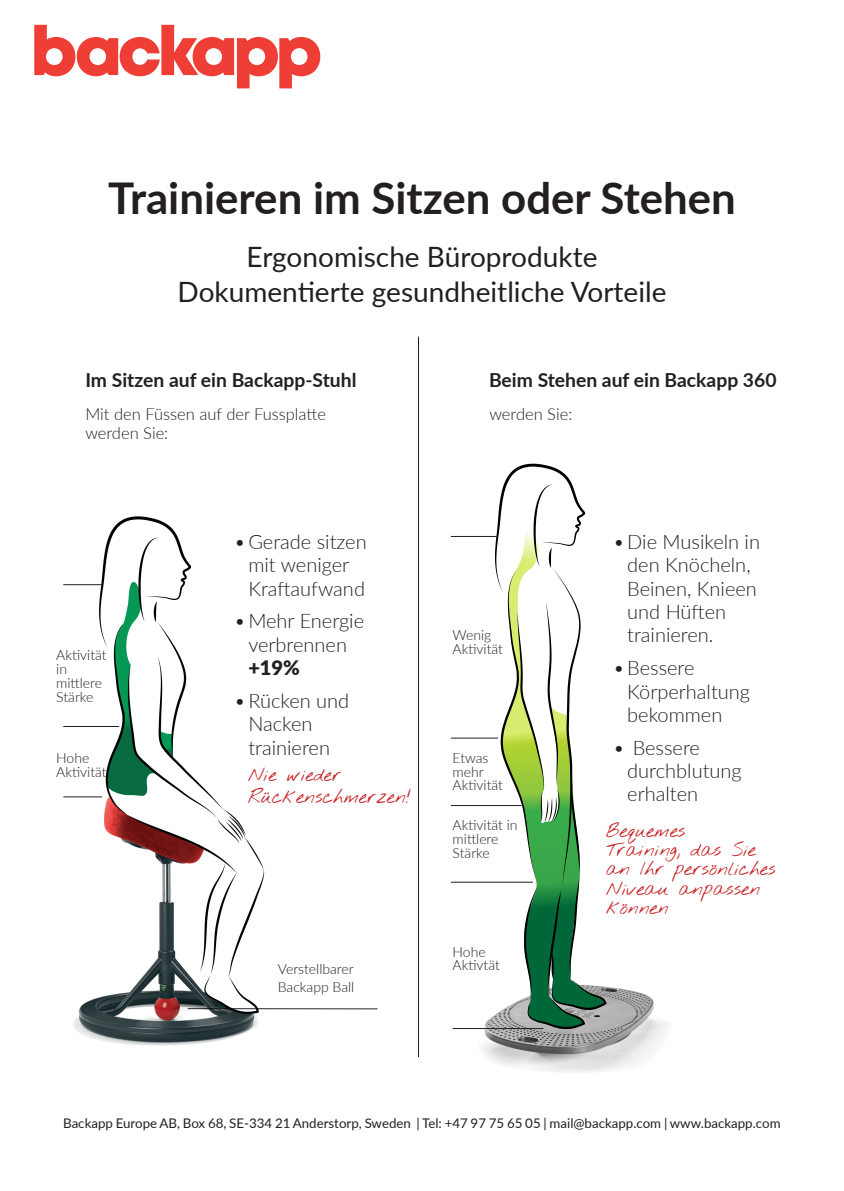
<style>
.page{position:relative;width:844px;height:1191px;background:#fff}
.page>*{position:absolute;margin:0;border:0;box-sizing:border-box;transform-origin:0 0}
.t1{font:700 43.75px "Lato";color:#231f20}
.t2{font:28px/35px "Lato";color:#231f20;text-align:center}
.t3{font:300 19.95px/23.3px "Lato";color:#231f20}
.t4{font:19.25px/19.2px "Nothing You Could Do";color:#c82426}
.t5{font:700 19.25px "Lato";color:#231f20}
.t6{font:300 16.45px/19.2px "Lato";color:#231f20}
.t7{font:300 14px/13.8px "Lato";color:#231f20}
.t8{font:13.3px "Lato";color:#231f20}
.s1{font-weight:900}
</style>
<div class="page">
<img style="left:63px;top:516px;width:243px;height:530px">
<img style="left:453px;top:986px;width:215px;height:86px">
<svg style="left:495px;top:463px;width:111px;height:566px"></svg>
<hr style="left:452px;top:1028px;width:91px;height:1px;background:#231f20">
<hr style="left:450px;top:882px;width:82px;height:1px;background:#231f20">
<hr style="left:450px;top:805px;width:71px;height:1px;background:#231f20">
<hr style="left:450px;top:738px;width:48px;height:1px;background:#231f20">
<hr style="left:63px;top:584px;width:39px;height:1px;background:#231f20">
<hr style="left:63px;top:726px;width:56px;height:1px;background:#231f20">
<hr style="left:63px;top:796px;width:39px;height:1px;background:#231f20">
<hr style="left:418px;top:337px;width:1px;height:720px;background:#231f20">
<hr style="left:450px;top:536px;width:48px;height:1px;background:#231f20">
<svg style="left:34px;top:25px;width:286px;height:63px"></svg>
<hr style="left:188px;top:1008px;width:189px;height:1px;background:#060709">
<p class="t1" style="left:108px;top:166px;width:629px">Trainieren im Sitzen oder Stehen</p>
<p class="t2" style="left:177px;top:238px;width:490px">Ergonomische Büroprodukte<br>Dokumentierte gesundheitliche Vorteile</p>
<p class="t5" style="left:85px;top:366px;width:272px">Im Sitzen auf ein Backapp-Stuhl</p>
<p class="t5" style="left:489px;top:366px;width:289px">Beim Stehen auf ein Backapp 360</p>
<p class="t6" style="left:85px;top:404px;width:242px">Mit den Füssen auf der Fussplatte werden Sie:</p>
<p class="t6" style="left:489px;top:404px;width:84px">werden Sie:</p>
<p class="t7" style="left:56px;top:648px;width:52px">Aktivität</p>
<p class="t7" style="left:56px;top:662px;width:12px">in</p>
<p class="t7" style="left:56px;top:675px;width:47px">mittlere</p>
<p class="t7" style="left:56px;top:689px;width:39px">Stärke</p>
<p class="t7" style="left:56px;top:750px;width:35px">Hohe</p>
<p class="t7" style="left:56px;top:764px;width:52px">Aktivität</p>
<p class="t3" style="left:248px;top:529px;width:120px;text-indent:-14px">•Gerade sitzen mit weniger<br>Kraftaufwand</p>
<p class="t3" style="left:248px;top:609px;width:117px;text-indent:-14px">•Mehr Energie verbrennen <span class="s1">+19%</span></p>
<p class="t3" style="left:248px;top:688px;width:102px;text-indent:-14px">•Rücken und<br>Nacken trainieren</p>
<p class="t4" style="left:248px;top:764px;width:164px;line-height:22.1px">Nie wieder<br>Rückenschmerzen!</p>
<p class="t7" style="left:278px;top:959px;width:78px;line-height:17.5px">Verstellbarer<br>Backapp Ball</p>
<p class="t7" style="left:452px;top:627px;width:52px">Wenig<br>Aktivität</p>
<p class="t7" style="left:452px;top:750px;width:52px">Etwas mehr<br>Aktivität</p>
<p class="t7" style="left:452px;top:817px;width:66px">Aktivität in mittlere<br>Stärke</p>
<p class="t7" style="left:452px;top:944px;width:49px">Hohe<br>Aktivtät</p>
<p class="t3" style="left:627px;top:529px;width:134px;text-indent:-14px">•Die Musikeln in den Knöcheln,<br>Beinen, Knieen und Hüften trainieren.</p>
<p class="t3" style="left:627px;top:655px;width:124px;text-indent:-14px">•Bessere<br>Körperhaltung bekommen</p>
<p class="t3" style="left:627px;top:735px;width:116px;text-indent:-14px">• Bessere durchblutung erhalten</p>
<p class="t4" style="left:606px;top:822px;width:171px">Bequemes<br>Training, das Sie an Ihr persönliches<br>Niveau anpassen können</p>
<p class="t8" style="left:63px;top:1113px;width:718px">Backapp Europe AB, Box 68, SE-334 21 Anderstorp, Sweden | Tel: +47 97 75 65 05 | mail@backapp.com | www.backapp.com</p>
</div>
